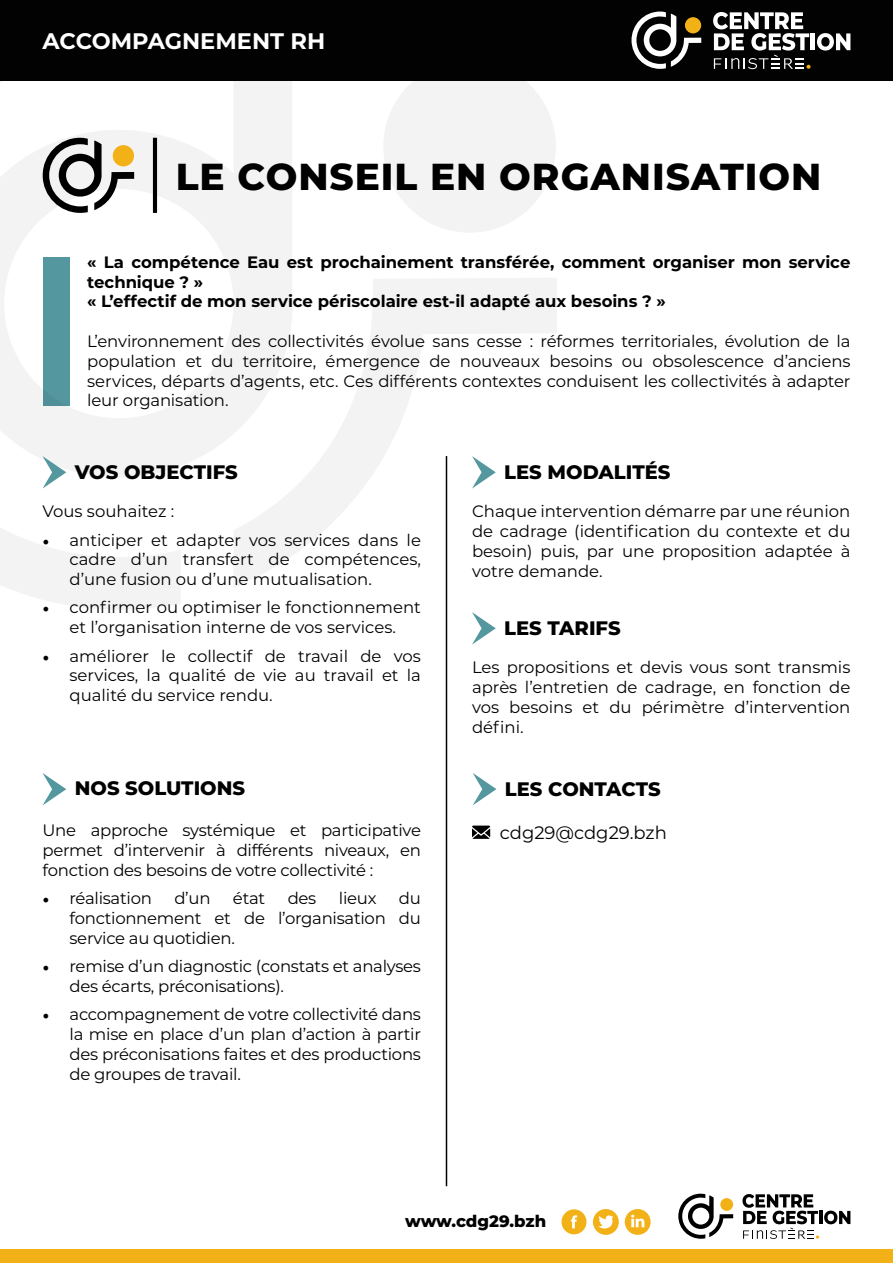
<style>
.page{position:relative;width:893px;height:1263px;background:#fff}
.page>*{position:absolute;margin:0;border:0;box-sizing:border-box;transform-origin:0 0}
.t1{font:800 37.5px "Montserrat";letter-spacing:.025em;color:#000}
.t2{font:700 22.5px "Montserrat";color:#fff}
.t3{font:800 19.5px "Montserrat";color:#000}
.t4{font:18px "Montserrat";color:#000}
.t5{font:16.5px/19.8px "Montserrat";letter-spacing:-.01em;color:#000;text-align:justify}
.t6{font:700 16.5px/19.8px "Montserrat";color:#000}
.t7{font:800 16.5px "Montserrat";letter-spacing:-.005em;color:#000}
.s1{font-family:"Minion Pro";font-size:18px}
</style>
<div class="page">
<svg style="left:181px;top:81px;width:111px;height:384px;fill:#f3f3f3"></svg>
<svg style="left:233px;top:278px;width:324px;height:310px"></svg>
<svg style="left:0;top:81px;width:181px;height:528px"></svg>
<div style="left:383px;top:60px;width:173px;height:173px;background:#f3f3f3;border-radius:50%"></div>
<svg style="left:43px;top:773px;width:23px;height:32px"></svg>
<hr style="left:446px;top:456px;width:1px;height:730px;background:#000">
<svg style="left:43px;top:456px;width:23px;height:32px"></svg>
<div style="left:0;top:0;width:893px;height:81px;background:#020203"></div>
<svg style="left:631px;top:12px;width:70px;height:57px"></svg>
<div style="left:685px;top:17px;width:16px;height:16px;background:#f3b118;border-radius:50%"></div>
<svg style="left:713px;top:12px;width:97px;height:57px"></svg>
<hr style="left:811px;top:33px;width:4px;height:17px;background:#fff">
<svg style="left:817px;top:33px;width:33px;height:18px"></svg>
<svg style="left:43px;top:138px;width:91px;height:75px"></svg>
<div style="left:113px;top:145px;width:21px;height:21px;background:#f3b118;border-radius:50%"></div>
<hr style="left:153px;top:138px;width:4px;height:75px;background:#000">
<svg style="left:473px;top:773px;width:23px;height:32px"></svg>
<svg style="left:472px;top:456px;width:24px;height:32px"></svg>
<svg style="left:472px;top:612px;width:24px;height:33px"></svg>
<div style="left:0;top:1249px;width:893px;height:14px;background:#f3b118"></div>
<svg style="left:678px;top:1194px;width:55px;height:45px"></svg>
<div style="left:720px;top:1198px;width:13px;height:13px;background:#f3b118;border-radius:50%"></div>
<svg style="left:742px;top:1194px;width:108px;height:45px"></svg>
<div style="left:561px;top:1209px;width:25px;height:25px;background:#f3b118;border-radius:50%"></div>
<svg style="left:571px;top:1215px;width:6px;height:13px"></svg>
<div style="left:593px;top:1209px;width:26px;height:26px;background:#f3b118;border-radius:50%"></div>
<svg style="left:598px;top:1215px;width:16px;height:14px"></svg>
<div style="left:625px;top:1209px;width:26px;height:26px;background:#f3b118;border-radius:50%"></div>
<svg style="left:631px;top:1214px;width:13px;height:13px"></svg>
<svg style="left:472px;top:825px;width:18px;height:14px"></svg>
<h2 class="t2" style="left:43px;top:25px;width:284px">ACCOMPAGNEMENT RH</h2>
<h1 class="t1" style="left:176px;top:150px;width:647px">LE CONSEIL EN ORGANISATION</h1>
<p class="t6" style="left:87px;top:251px;width:765px">« La compétence Eau est prochainement transférée, comment organiser mon service technique ? »<br>« L’effectif de mon service périscolaire est-il adapté aux besoins ? »</p>
<p class="t5" style="left:87px;top:331px;width:765px">L’environnement des collectivités évolue sans cesse : réformes territoriales, évolution de la population et du territoire, émergence de nouveaux besoins ou obsolescence d’anciens services, départs d’agents, etc. Ces différents contextes conduisent les collectivités à adapter leur organisation.</p>
<p class="t3" style="left:75px;top:457px;width:165px">VOS OBJECTIFS</p>
<p class="t5" style="left:43px;top:501px;width:133px">Vous souhaitez :</p>
<p class="t5" style="left:70px;top:529px;width:353px;text-indent:-27px"><span class="s1">•</span> anticiper et adapter vos services dans le cadre d’un transfert de compétences, d’une fusion ou d’une mutualisation.</p>
<p class="t5" style="left:43px;top:597px;width:380px;text-align:center"><span class="s1">•</span> confirmer ou optimiser le fonctionnement et l’organisation interne de vos services.</p>
<p class="t5" style="left:70px;top:645px;width:353px;text-indent:-27px"><span class="s1">•</span> améliorer le collectif de travail de vos services, la qualité de vie au travail et la qualité du service rendu.</p>
<p class="t3" style="left:75px;top:774px;width:172px">NOS SOLUTIONS</p>
<p class="t5" style="left:43px;top:820px;width:380px">Une approche systémique et participative permet d’intervenir à différents niveaux, en fonction des besoins de votre collectivité :</p>
<p class="t5" style="left:43px;top:888px;width:111px"><span class="s1">•</span> réalisation</p>
<p class="t5" style="left:174px;top:888px;width:38px">d’un</p>
<p class="t5" style="left:233px;top:888px;width:34px">état</p>
<p class="t5" style="left:288px;top:888px;width:30px">des</p>
<p class="t5" style="left:339px;top:888px;width:39px">lieux</p>
<p class="t5" style="left:70px;top:888px;width:353px;text-indent:329px">du fonctionnement et de l’organisation du service au quotidien.</p>
<p class="t5" style="left:70px;top:956px;width:353px;text-indent:-27px"><span class="s1">•</span> remise d’un diagnostic (constats et analyses des écarts, préconisations).</p>
<p class="t5" style="left:70px;top:1004px;width:353px;text-indent:-27px"><span class="s1">•</span> accompagnement de votre collectivité dans la mise en place d’un plan d’action à partir des préconisations faites et des productions de groupes de travail.</p>
<p class="t3" style="left:504px;top:457px;width:168px">LES MODALITÉS</p>
<p class="t5" style="left:472px;top:501px;width:380px">Chaque intervention démarre par une réunion de cadrage (identification du contexte et du besoin) puis, par une proposition adaptée à votre demande.</p>
<p class="t3" style="left:504px;top:613px;width:118px">LES TARIFS</p>
<p class="t5" style="left:472px;top:657px;width:380px">Les propositions et devis vous sont transmis après l’entretien de cadrage, en fonction de vos besoins et du périmètre d’intervention défini.</p>
<p class="t3" style="left:505px;top:775px;width:157px">LES CONTACTS</p>
<p class="t4" style="left:500px;top:820px;width:169px">cdg29@cdg29.bzh</p>
<p class="t7" style="left:405px;top:1209px;width:142px">www.cdg29.bzh</p>
</div>
